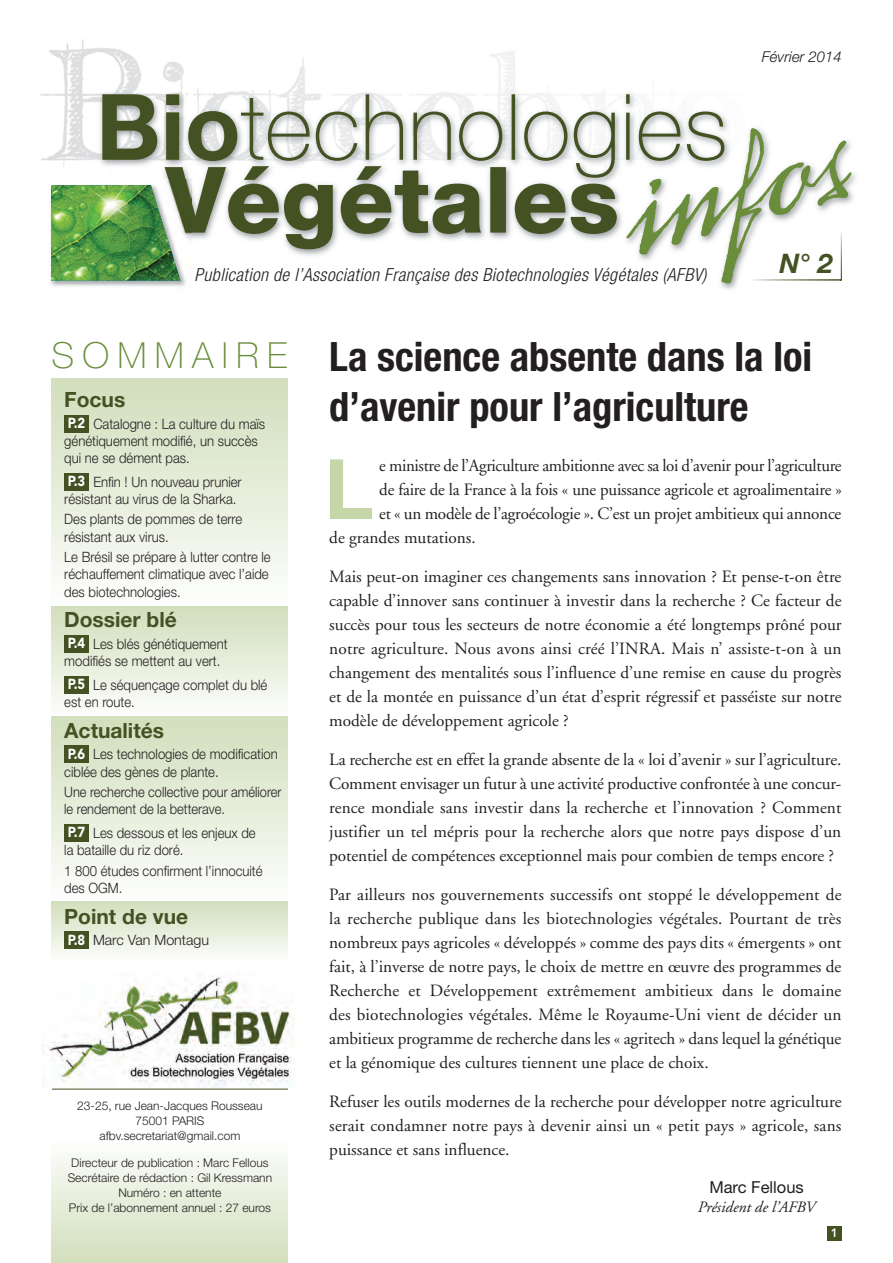
<style>
.page{position:relative;width:893px;height:1263px;background:#fff}
.page>*{position:absolute;margin:0;border:0;box-sizing:border-box;transform-origin:0 0}
.t1{font:700 83.4px "Helvetica Neue";color:#c5d6a9}
.t2{font:700 condensed 40.5px/49.5px "Helvetica Neue";color:#231f20}
.t3{font:100 36px "Helvetica Neue";letter-spacing:.23em;color:#698d3b}
.t4{font:italic 700 27px "Helvetica Neue";color:#445223}
.t5{font:700 21px "Helvetica Neue";color:#445223}
.t6{font:italic 300 condensed 18px "Helvetica Neue";color:#231f20}
.t7{font:17.25px/24px "Adobe Garamond";letter-spacing:-.005em;color:#231f20;text-align:justify}
.t8{font:16.5px "Helvetica Neue";color:#231f20}
.t9{font:italic 15.9px "Adobe Garamond";color:#231f20}
.t10{font:italic 300 15px "Helvetica Neue";color:#231f20}
.t11{font:900 14.4px "Avenir";color:#fff;scale:.9 1}
.t12{font:300 14.25px/17.2px "Helvetica Neue";color:#231f20;scale:.92 1}
.t13{font:300 14.25px/17.2px "Helvetica Neue";color:#231f20;scale:.9 1}
.t14{font:300 14.25px "Helvetica Neue";color:#231f20}
.t15{font:300 12px/15px "Helvetica Neue";color:#231f20;text-align:center}
.t16{font:800 12px "Avenir";color:#fff}
</style>
<div class="page">
<img style="left:40px;top:39px;width:816px;height:251px">
<img style="left:102px;top:94px;width:622px;height:84px">
<img style="left:165px;top:166px;width:452px;height:83px">
<img style="left:626px;top:179px;width:99px;height:76px">
<img style="left:46px;top:180px;width:146px;height:110px">
<img style="left:51px;top:185px;width:129px;height:96px">
<img style="left:840px;top:231px;width:2px;height:50px">
<div style="left:52px;top:1140px;width:236px;height:123px;background:linear-gradient(to bottom,#fdfefc,#d2debc)"></div>
<div style="left:52px;top:378px;width:236px;height:228px;background:linear-gradient(to bottom,#d0ddbb,#fcfdfc)"></div>
<div style="left:52px;top:607px;width:236px;height:108px;background:linear-gradient(to bottom,#d2dfbc,#fbfcf9)"></div>
<div style="left:52px;top:901px;width:236px;height:58px;background:linear-gradient(to bottom,#d1debc,#fafcf8)"></div>
<div style="left:52px;top:716px;width:236px;height:184px;background:linear-gradient(to bottom,#d1debb,#fcfdfb)"></div>
<img style="left:49px;top:974px;width:246px;height:113px">
<div style="left:64px;top:415px;width:25px;height:17px;background:#445223"></div>
<div style="left:64px;top:473px;width:25px;height:17px;background:#445223"></div>
<div style="left:64px;top:635px;width:25px;height:18px;background:#445223"></div>
<div style="left:64px;top:745px;width:25px;height:18px;background:#445223"></div>
<div style="left:64px;top:931px;width:25px;height:18px;background:#445223"></div>
<div style="left:64px;top:824px;width:25px;height:18px;background:#445223"></div>
<div style="left:64px;top:676px;width:25px;height:17px;background:#445223"></div>
<hr style="left:52px;top:1089px;width:236px;height:1px;background:#445223">
<div style="left:827px;top:1225px;width:15px;height:15px;background:#445223"></div>
<img style="left:750px;top:279px;width:90px;height:2px">
<p class="t10" style="left:762px;top:51px;width:82px">Février 2014</p>
<p class="t6" style="left:195px;top:268px;width:513px">Publication de l’Association Française des Biotechnologies Végétales (AFBV)</p>
<h3 class="t4" style="left:779px;top:254px;width:55px">N° 2</h3>
<h3 class="t3" style="left:52px;top:342px;width:237px">SOMMAIRE</h3>
<p class="t5" style="left:64px;top:392px;width:63px">Focus</p>
<p class="t12" style="left:64px;top:416px;width:220px;text-indent:29px">Catalogne : La culture du maïs génétiquement modifié, un succès qui ne se dément pas.</p>
<p class="t12" style="left:64px;top:474px;width:194px;text-indent:29px">Enfin ! Un nouveau prunier résistant au virus de la Sharka.</p>
<p class="t12" style="left:64px;top:512px;width:195px">Des plants de pommes de terre résistant aux virus.</p>
<p class="t12" style="left:64px;top:550px;width:226px">Le Brésil se prépare à lutter contre le réchauffement climatique avec l’aide des biotechnologies.</p>
<p class="t5" style="left:64px;top:612px;width:114px">Dossier blé</p>
<p class="t12" style="left:64px;top:636px;width:179px;text-indent:29px">Les blés génétiquement modifiés se mettent au vert.</p>
<p class="t12" style="left:64px;top:677px;width:222px;text-indent:29px">Le séquençage complet du blé est en route.</p>
<p class="t5" style="left:64px;top:723px;width:101px">Actualités</p>
<p class="t12" style="left:64px;top:747px;width:234px;text-indent:29px">Les technologies de modification ciblée des gènes de plante.</p>
<p class="t13" style="left:64px;top:785px;width:243px">Une recherche collective pour améliorer le rendement de la betterave.</p>
<p class="t12" style="left:64px;top:825px;width:210px;text-indent:29px">Les dessous et les enjeux de la bataille du riz doré.</p>
<p class="t12" style="left:64px;top:863px;width:217px">1 800 études confirment l’innocuité des OGM.</p>
<p class="t5" style="left:64px;top:908px;width:125px">Point de vue</p>
<p class="t14" style="left:93px;top:935px;width:118px">Marc Van Montagu</p>
<p class="t11" style="left:68px;top:417px;width:21px">P.2</p>
<p class="t11" style="left:68px;top:475px;width:21px">P.3</p>
<p class="t11" style="left:68px;top:637px;width:21px">P.4</p>
<p class="t11" style="left:68px;top:678px;width:21px">P.5</p>
<p class="t11" style="left:68px;top:748px;width:21px">P.6</p>
<p class="t11" style="left:68px;top:826px;width:21px">P.7</p>
<p class="t11" style="left:68px;top:934px;width:21px">P.8</p>
<p class="t15" style="left:77px;top:1099px;width:187px">23-25, rue Jean-Jacques Rousseau<br>75001 PARIS afbv.secretariat@gmail.com</p>
<p class="t15" style="left:68px;top:1156px;width:206px">Directeur de publication : Marc Fellous Secrétaire de rédaction : Gil Kressmann Numéro : en attente<br>Prix de l’abonnement annuel : 27 euros</p>
<h2 class="t2" style="left:329px;top:335px;width:484px">La science absente dans la loi d’avenir pour l’agriculture</h2>
<p class="t7" style="left:379px;top:455px;width:464px">e ministre de l’Agriculture ambitionne avec sa loi d’avenir pour l’agriculture</p>
<p class="t7" style="left:379px;top:479px;width:464px">de faire de la France à la fois « une puissance agricole et agroalimentaire »</p>
<p class="t7" style="left:379px;top:503px;width:464px">et « un modèle de l’agroécologie ». C’est un projet ambitieux qui annonce</p>
<p class="t7" style="left:329px;top:527px;width:148px">de grandes mutations.</p>
<p class="t7" style="left:329px;top:566px;width:514px">Mais peut-on imaginer ces changements sans innovation ? Et pense-t-on être capable d’innover sans continuer à investir dans la recherche ? Ce facteur de succès pour tous les secteurs de notre économie a été longtemps prôné pour notre agriculture. Nous avons ainsi créé l’INRA. Mais n’ assiste-t-on à un changement des mentalités sous l’influence d’une remise en cause du progrès et de la montée en puissance d’un état d’esprit régressif et passéiste sur notre modèle de développement agricole ?</p>
<p class="t7" style="left:329px;top:749px;width:514px">La recherche est en effet la grande absente de la « loi d’avenir » sur l’agriculture.<br>Comment envisager un futur à une activité productive confrontée à une concur&shy;rence mondiale sans investir dans la recherche et l’innovation ? Comment justifier un tel mépris pour la recherche alors que notre pays dispose d’un potentiel de compétences exceptionnel mais pour combien de temps encore ?</p>
<p class="t7" style="left:329px;top:884px;width:514px">Par ailleurs nos gouvernements successifs ont stoppé le développement de la recherche publique dans les biotechnologies végétales. Pourtant de très nombreux pays agricoles « développés » comme des pays dits « émergents » ont fait, à l’inverse de notre pays, le choix de mettre en œuvre des programmes de Recherche et Développement extrêmement ambitieux dans le domaine des biotechnologies végétales. Même le Royaume-Uni vient de décider un ambitieux programme de recherche dans les « agritech » dans lequel la génétique et la génomique des cultures tiennent une place de choix.</p>
<p class="t7" style="left:329px;top:1091px;width:514px">Refuser les outils modernes de la recherche pour développer notre agriculture serait condamner notre pays à devenir ainsi un « petit pays » agricole, sans puissance et sans influence.</p>
<p class="t8" style="left:709px;top:1181px;width:96px">Marc Fellous</p>
<p class="t9" style="left:698px;top:1201px;width:119px">Président de l’AFBV</p>
<h1 class="t1" style="left:324px;top:459px;width:51px">L</h1>
<p class="t16" style="left:831px;top:1228px;width:9px">1</p>
</div>
